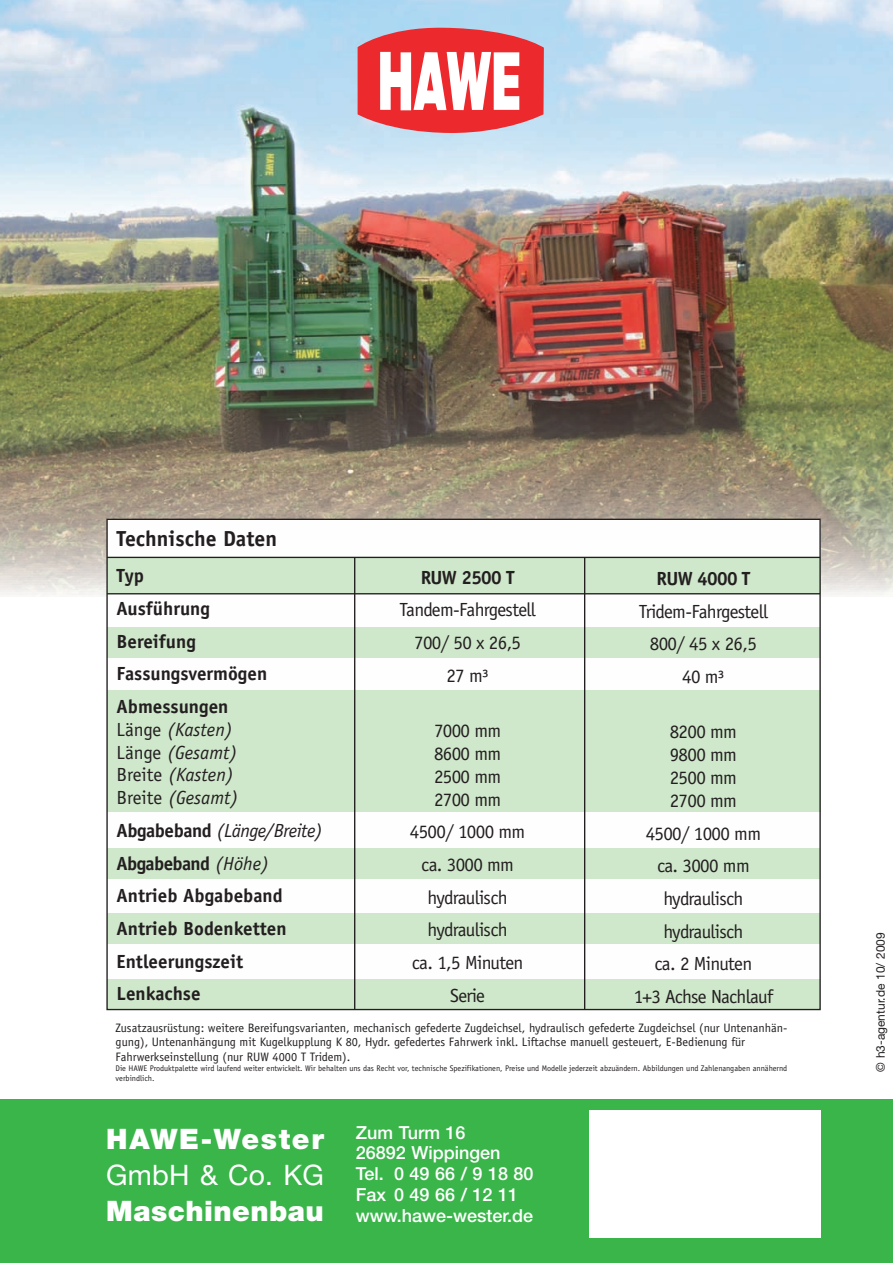
<style>
.page{position:relative;width:893px;height:1263px;background:#fff}
.page>*{position:absolute;margin:0;border:0;box-sizing:border-box;transform-origin:0 0}
.t1{font:900 28.2px "Helvetica Neue";letter-spacing:.015em;color:#fff}
.t2{font:900 28.2px "Helvetica Neue";letter-spacing:.06em;color:#fff}
.t3{font:28.2px "Helvetica Neue";letter-spacing:.01em;color:#fff}
.t4{font:700 21.75px "Officina Sans";color:#231f20}
.t5{font:19.05px/32.7px "Officina Sans";letter-spacing:-.035em;color:#231f20;text-align:center}
.t6{font:700 19.05px/32.7px "Officina Sans";color:#231f20}
.t7{font:italic 19.05px/22.8px "Officina Sans";color:#231f20}
.t8{font:500 18px/20.7px "Helvetica Neue";color:#fff}
.t9{font:12.3px/14.7px "Officina Sans";color:#231f20}
.t10{font:12px "Helvetica Neue";color:#231f20}
.t11{font:8.1px/9.8px "Officina Sans";color:#231f20}
.s1{font-style:normal}
.s2{font-weight:400;font-style:italic}
</style>
<div class="page">
<img style="left:0;top:0;width:893px;height:595px">
<div style="left:0;top:1100px;width:893px;height:163px;background:#3ab54a"></div>
<svg style="left:358px;top:27px;width:186px;height:106px"></svg>
<div style="left:589px;top:1110px;width:232px;height:128px;background:#fff"></div>
<div style="left:107px;top:519px;width:713px;height:491px;background:#fffefe"></div>
<div style="left:107px;top:627px;width:712px;height:31px;background:#cfe7ca"></div>
<div style="left:107px;top:848px;width:712px;height:31px;background:#cfe7ca"></div>
<div style="left:107px;top:914px;width:712px;height:30px;background:#cfe7ca"></div>
<div style="left:107px;top:979px;width:712px;height:30px;background:#cfe7ca"></div>
<div style="left:107px;top:557px;width:714px;height:37px;background:#cfe7ca"></div>
<div style="left:107px;top:689px;width:714px;height:122px;background:#cfe7ca"></div>
<hr style="left:107px;top:593px;width:713px;height:1px;background:#231f20">
<hr style="left:107px;top:557px;width:713px;height:1px;background:#231f20">
<hr style="left:354px;top:557px;width:1px;height:452px;background:#231f20">
<hr style="left:584px;top:557px;width:1px;height:452px;background:#231f20">
<h2 class="t4" style="left:117px;top:525px;width:162px">Technische Daten</h2>
<h3 class="t6" style="left:117px;top:559px;width:152px">Typ<br>Ausführung<br>Bereifung<br>Fassungsvermögen<br>Abmessungen</h3>
<h3 class="t7" style="left:117px;top:718px;width:124px"><span class="s1">Länge</span> (Kasten)<br><span class="s1">Länge</span> (Gesamt)<br><span class="s1">Breite</span> (Kasten)<br><span class="s1">Breite</span> (Gesamt)</h3>
<h3 class="t6" style="left:117px;top:814px;width:208px">Abgabeband <span class="s2">(Länge/Breite)<br></span>Abgabeband <span class="s2">(Höhe)<br></span>Antrieb Abgabeband<br>Antrieb Bodenketten<br>Entleerungszeit<br>Lenkachse</h3>
<h3 class="t6" style="left:421px;top:560px;width:95px">RUW 2500 T</h3>
<h3 class="t5" style="left:400px;top:593px;width:138px">Tandem-Fahrgestell<br>700/ 50 x 26,5<br>27 m³</h3>
<h3 class="t6" style="left:656px;top:562px;width:95px">RUW 4000 T</h3>
<h3 class="t5" style="left:639px;top:595px;width:131px">Tridem-Fahrgestell<br>800/ 45 x 26,5<br>40 m³</h3>
<h3 class="t5" style="left:434px;top:719px;width:69px;line-height:22.8px;text-align:justify">7000 mm 8600 mm 2500 mm 2700 mm</h3>
<h3 class="t5" style="left:410px;top:815px;width:117px">4500/ 1000 mm ca. 3000 mm hydraulisch hydraulisch<br>ca. 1,5 Minuten<br>Serie</h3>
<h3 class="t5" style="left:670px;top:720px;width:69px;line-height:22.8px;text-align:justify">8200 mm 9800 mm 2500 mm 2700 mm</h3>
<h3 class="t5" style="left:634px;top:817px;width:141px">4500/ 1000 mm ca. 3000 mm hydraulisch hydraulisch<br>ca. 2 Minuten<br>1+3 Achse Nachlauf</h3>
<p class="t9" style="left:116px;top:1020px;width:673px">Zusatzausrüstung: weitere Bereifungsvarianten, mechanisch gefederte Zugdeichsel, hydraulisch gefederte Zugdeichsel (nur Untenanhän&shy;gung), Untenanhängung mit Kugelkupplung K 80, Hydr. gefedertes Fahrwerk inkl. Liftachse manuell gesteuert, E-Bedienung für<br>Fahrwerkseinstellung (nur RUW 4000 T Tridem).</p>
<p class="t11" style="left:116px;top:1063px;width:673px">Die HAWE Produktpalette wird laufend weiter entwickelt. Wir behalten uns das Recht vor, technische Spezifikationen, Preise und Modelle jederzeit abzuändern. Abbildungen und Zahlenangaben annähernd verbindlich.</p>
<h1 class="t2" style="left:106px;top:1122px;width:219px">HAWE-Wester</h1>
<h1 class="t3" style="left:106px;top:1158px;width:219px">GmbH &amp; Co. KG</h1>
<h1 class="t1" style="left:106px;top:1194px;width:219px">Maschinenbau</h1>
<h3 class="t8" style="left:356px;top:1122px;width:179px">Zum Turm 16<br>26892 Wippingen<br>Tel. 0 49 66 / 9 18 80<br>Fax 0 49 66 / 12 11 www.hawe-wester.de</h3>
<p class="t10" style="left:873px;top:1071px;width:141px;rotate:-90deg">© h3-agentur.de 10/ 2009</p>
</div>
